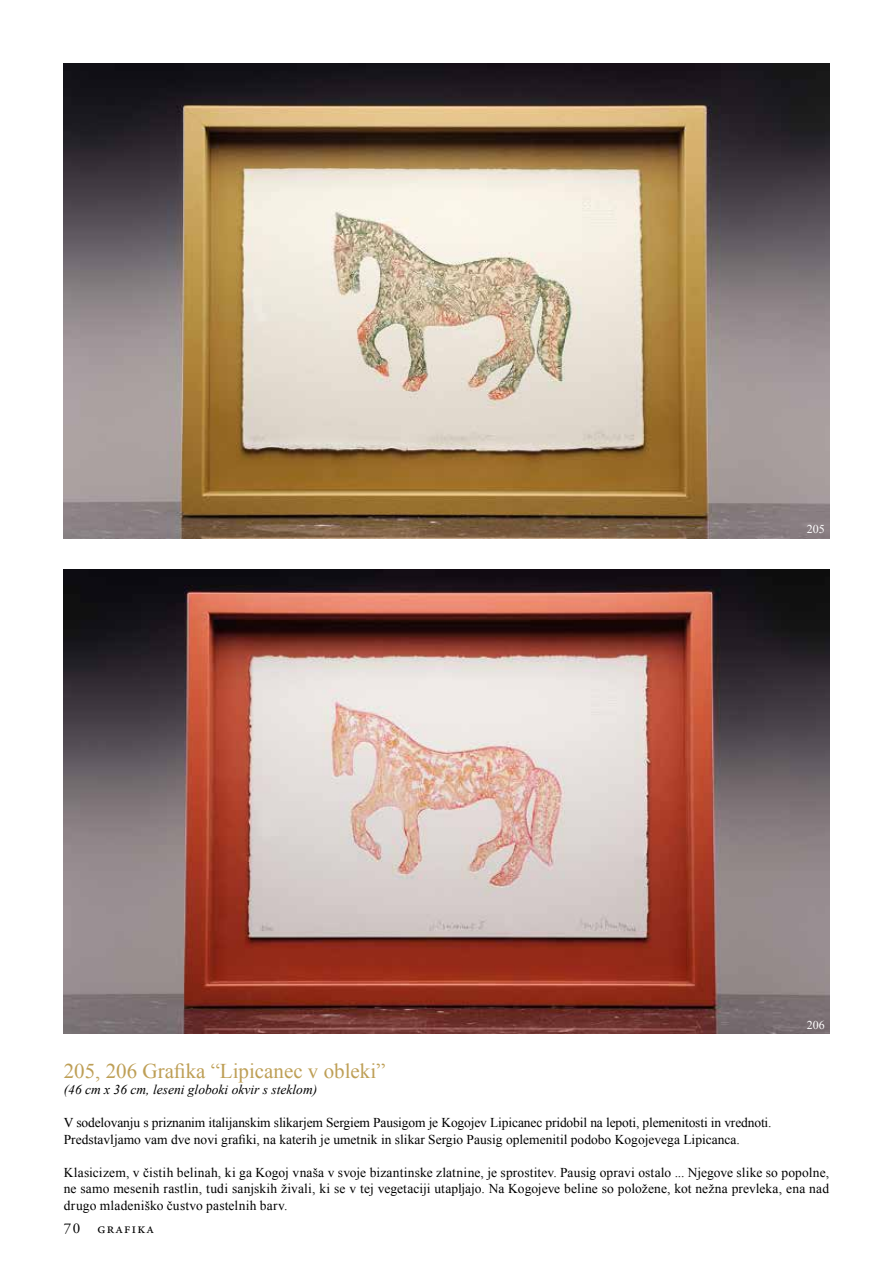
<style>
.page{position:relative;width:893px;height:1276px;background:#fff}
.page>*{position:absolute;margin:0;border:0;box-sizing:border-box;transform-origin:0 0}
.t1{font:21px "Times New Roman";color:#be9f56}
.t2{font:15px "Adobe Garamond Pro";letter-spacing:.1em;color:#000}
.t3{font:13.5px/16.5px "Times New Roman";color:#000}
.t4{font:italic 13.5px "Times New Roman";color:#000}
.t5{font:12px "Times New Roman";color:#fff}
</style>
<div class="page">
<img style="left:64px;top:570px;width:765px;height:463px">
<img style="left:64px;top:64px;width:765px;height:474px">
<p class="t5" style="left:807px;top:521px;width:19px">205</p>
<p class="t5" style="left:807px;top:1016px;width:19px">206</p>
<h1 class="t1" style="left:64px;top:1056px;width:323px">205, 206 Grafika “Lipicanec v obleki”</h1>
<p class="t4" style="left:64px;top:1080px;width:255px">(46 cm x 36 cm, leseni globoki okvir s steklom)</p>
<p class="t3" style="left:64px;top:1114px;width:709px">V sodelovanju s priznanim italijanskim slikarjem Sergiem Pausigom je Kogojev Lipicanec pridobil na lepoti, plemenitosti in vrednoti.<br>Predstavljamo vam dve novi grafiki, na katerih je umetnik in slikar Sergio Pausig oplemenitil podobo Kogojevega Lipicanca.</p>
<p class="t3" style="left:64px;top:1163px;width:767px;text-align:justify">Klasicizem, v čistih belinah, ki ga Kogoj vnaša v svoje bizantinske zlatnine, je sprostitev. Pausig opravi ostalo ... Njegove slike so popolne, ne samo mesenih rastlin, tudi sanjskih živali, ki se v tej vegetaciji utapljajo. Na Kogojeve beline so položene, kot nežna prevleka, ena nad drugo mladeniško čustvo pastelnih barv.</p>
<p class="t2" style="left:64px;top:1219px;width:91px">70 grafika</p>
</div>
